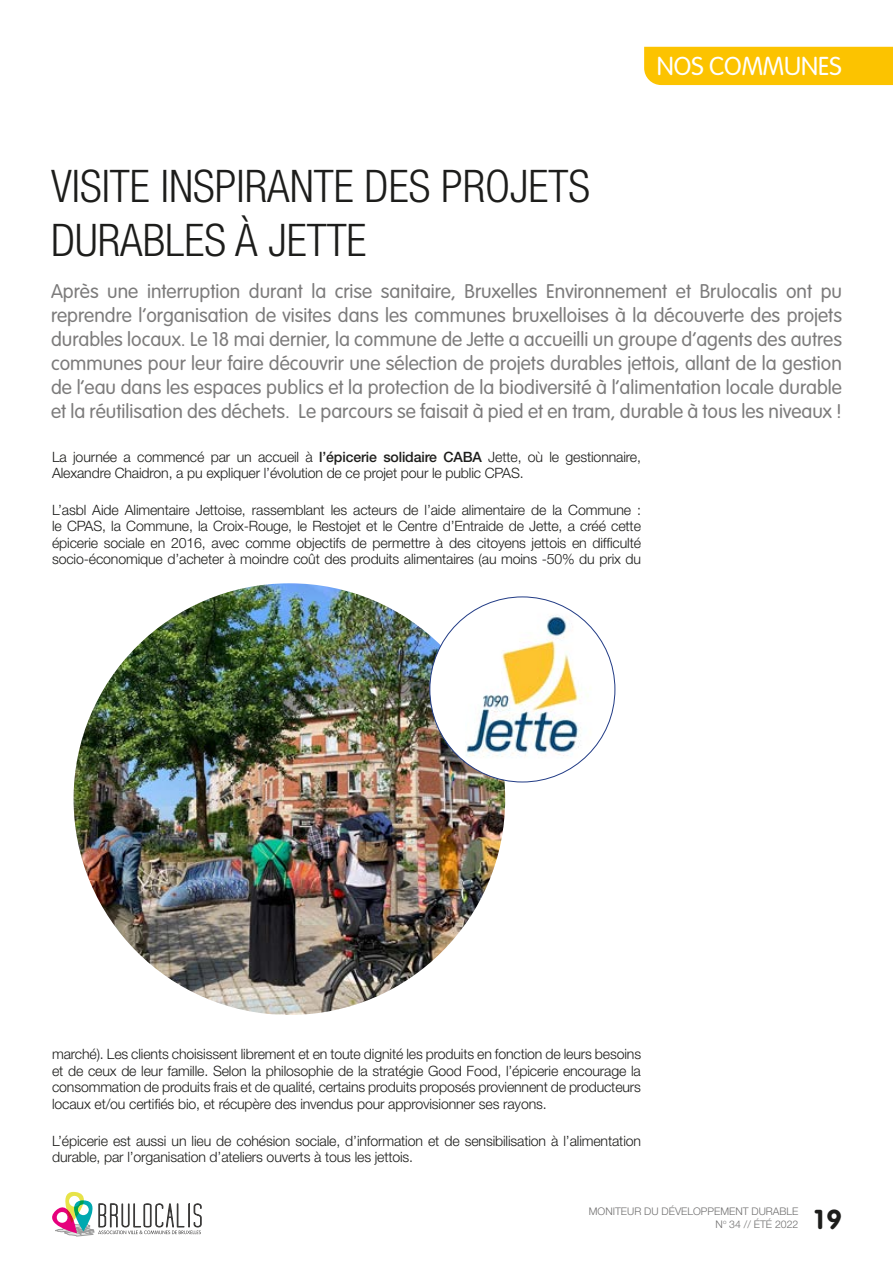
<style>
.page{position:relative;width:893px;height:1263px;background:#fff}
.page>*{position:absolute;margin:0;border:0;box-sizing:border-box;transform-origin:0 0}
.Article_Titre{font:300 condensed 45px/54px "Helvetica Neue LT Pro";color:#1d1d1b}
.t1{font:700 27px "VAG Rounded";color:#1d1d1b}
.t2{font:300 25.5px "VAG Rounded";color:#fff}
.Article_chapeau{font:300 19.5px/24px "VAG Rounded";color:#7c7b7b;text-align:justify}
.Article_Texte{font:300 14.25px/16.5px "Helvetica Neue LT Pro";letter-spacing:-.01em;color:#1d1d1b}
.t3{font:300 10.5px/12.6px "Helvetica Neue LT Pro";color:#706f6f;text-align:right}
.s1{font-weight:500}
</style>
<div class="page">
<img style="left:74px;top:583px;width:431px;height:432px;border-radius:216px">
<img style="left:430px;top:597px;width:185px;height:185px;border-radius:93px">
<svg style="left:52px;top:1192px;width:150px;height:44px"></svg>
<div style="left:644px;top:47px;width:249px;height:38px;background:#fcc300"></div>
<h3 class="t2" style="left:657px;top:51px;width:186px">NOS COMMUNES</h3>
<p class="Article_Titre" style="left:51px;top:159px;width:541px">VISITE INSPIRANTE DES PROJETS<br>DURABLES À JETTE</p>
<p class="Article_chapeau" style="left:51px;top:279px;width:792px">Après une interruption durant la crise sanitaire, Bruxelles Environnement et Brulocalis ont pu reprendre l’organisation de visites dans les communes bruxelloises à la découverte des projets durables locaux. Le 18 mai dernier, la commune de Jette a accueilli un groupe d’agents des autres communes pour leur faire découvrir une sélection de projets durables jettois, allant de la gestion de l’eau dans les espaces publics et la protection de la biodiversité à l’alimentation locale durable et la réutilisation des déchets. Le parcours se faisait à pied et en tram, durable à tous les niveaux !</p>
<p class="Article_Texte" style="left:52px;top:448px;width:590px">La journée a commencé par un accueil à <span class="s1">l’épicerie solidaire CABA</span> Jette, où le gestionnaire,<br>Alexandre Chaidron, a pu expliquer l’évolution de ce projet pour le public CPAS.</p>
<p class="Article_Texte" style="left:52px;top:501px;width:590px;text-align:justify">L’asbl Aide Alimentaire Jettoise, rassemblant les acteurs de l’aide alimentaire de la Commune : le CPAS, la Commune, la Croix-Rouge, le Restojet et le Centre d’Entraide de Jette, a créé cette épicerie sociale en 2016, avec comme objectifs de permettre à des citoyens jettois en difficulté socio-économique d’acheter à moindre coût des produits alimentaires (au moins -50% du prix du</p>
<p class="Article_Texte" style="left:52px;top:1046px;width:590px;text-align:justify">marché). Les clients choisissent librement et en toute dignité les produits en fonction de leurs besoins et de ceux de leur famille. Selon la philosophie de la stratégie Good Food, l’épicerie encourage la consommation de produits frais et de qualité, certains produits proposés proviennent de producteurs locaux et/ou certifiés bio, et récupère des invendus pour approvisionner ses rayons.</p>
<p class="Article_Texte" style="left:52px;top:1132px;width:590px">L’épicerie est aussi un lieu de cohésion sociale, d’information et de sensibilisation à l’alimentation durable, par l’organisation d’ateliers ouverts à tous les jettois.</p>
<p class="t3" style="left:589px;top:1205px;width:211px">MONITEUR DU DÉVELOPPEMENT DURABLE<br>N<sup>o</sup> 34 // ÉTÉ 2022</p>
<h2 class="t1" style="left:814px;top:1203px;width:29px">19</h2>
</div>
